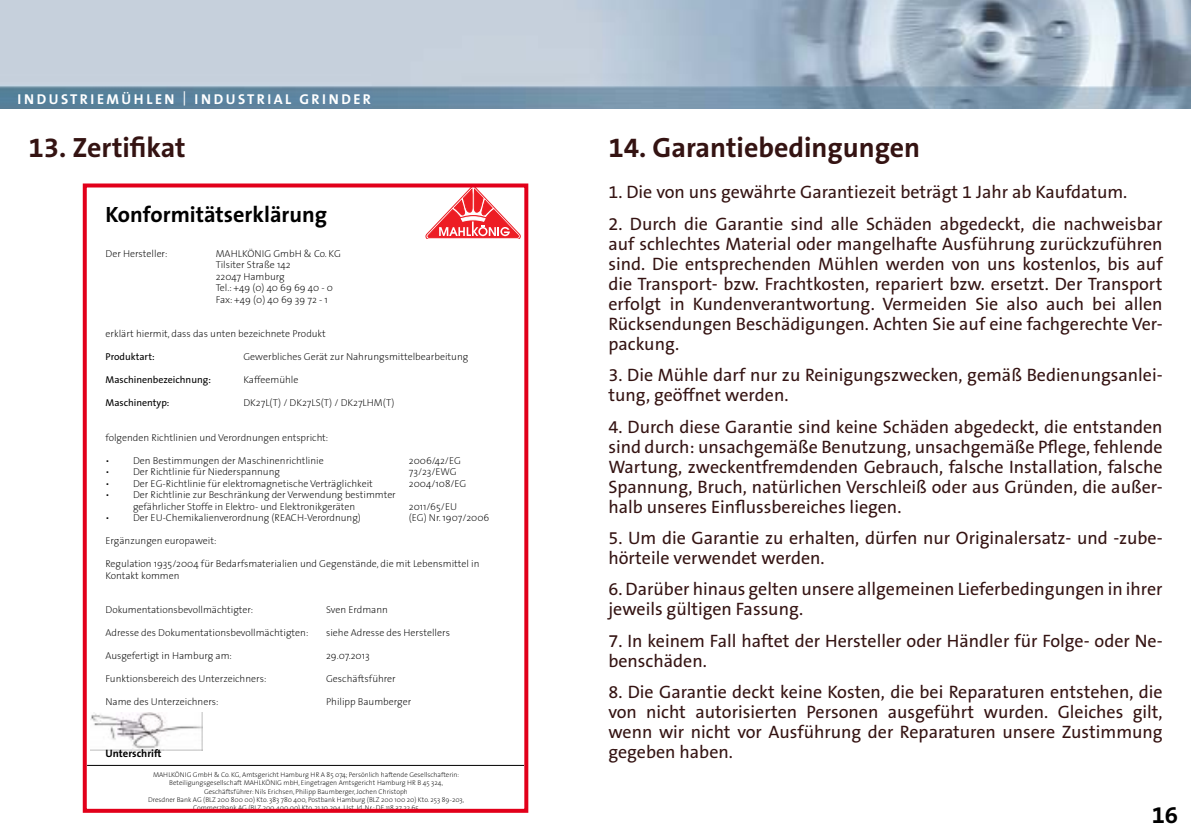
<style>
.page{position:relative;width:1191px;height:840px;background:#fff}
.page>*{position:absolute;margin:0;border:0;box-sizing:border-box;transform-origin:0 0}
.t1{font:700 28px "The Sans B7";color:#341312}
.t2{font:700 24px "The Sans B7";color:#000}
.t3{font:700 22.2px "The Sans";color:#000}
.t4{font:18px/20px "The Sans B5 Plain";color:#341312}
.t5{font:700 14.2px "The Sans B7";letter-spacing:.17em;color:#fff}
.t6{font:700 10.8px "The Sans";color:#000}
.t7{font:200 10px/11.4px "The Sans";color:#000}
.t8{font:10px "The Sans";color:#000}
.t9{font:200 6.8px/8.2px "The Sans";color:#000;text-align:center}
.s1{font-family:"The Sans B5 Plain";font-weight:400}
</style>
<div class="page">
<img style="left:0;top:0;width:1191px;height:109px">
<hr style="left:87px;top:764px;width:437px;height:1px;background:#000">
<svg style="left:425px;top:188px;width:96px;height:50px"></svg>
<img style="left:91px;top:712px;width:112px;height:38px">
<div style="left:83px;top:183px;width:445px;height:629px;border:4px solid #e2001a"></div>
<p class="t5" style="left:18px;top:91px;width:355px">INDUSTRIEMÜHLEN <span class="s1">|</span> INDUSTRIAL GRINDER</p>
<h1 class="t1" style="left:28px;top:133px;width:159px">13. Zertifikat</h1>
<h1 class="t1" style="left:608px;top:133px;width:313px">14. Garantiebedingungen</h1>
<p class="t4" style="left:608px;top:183px;width:520px">1. Die von uns gewährte Garantiezeit beträgt 1 Jahr ab Kaufdatum.</p>
<p class="t4" style="left:608px;top:214px;width:555px;text-align:justify">2. Durch die Garantie sind alle Schäden abgedeckt, die nachweisbar auf schlechtes Material oder mangelhafte Ausführung zurückzuführen sind. Die entsprechenden Mühlen werden von uns kostenlos, bis auf die Transport- bzw. Frachtkosten, repariert bzw. ersetzt. Der Transport erfolgt in Kundenverantwortung. Vermeiden Sie also auch bei allen Rücksendungen Beschädigungen. Achten Sie auf eine fachgerechte Ver&shy;packung.</p>
<p class="t4" style="left:608px;top:366px;width:555px">3. Die Mühle darf nur zu Reinigungszwecken, gemäß Bedienungsanlei&shy;tung, geöffnet werden.</p>
<p class="t4" style="left:608px;top:417px;width:555px;text-align:justify">4. Durch diese Garantie sind keine Schäden abgedeckt, die entstanden sind durch: unsachgemäße Benutzung, unsachgemäße Pflege, fehlende Wartung, zweckentfremdenden Gebrauch, falsche Installation, falsche Spannung, Bruch, natürlichen Verschleiß oder aus Gründen, die außer&shy;halb unseres Einflussbereiches liegen.</p>
<p class="t4" style="left:608px;top:528px;width:555px">5. Um die Garantie zu erhalten, dürfen nur Originalersatz- und -zube&shy;hörteile verwendet werden.</p>
<p class="t4" style="left:608px;top:580px;width:555px">6. Darüber hinaus gelten unsere allgemeinen Lieferbedingungen in ihrer jeweils gültigen Fassung.</p>
<p class="t4" style="left:608px;top:631px;width:555px">7. In keinem Fall haftet der Hersteller oder Händler für Folge- oder Ne&shy;benschäden.</p>
<p class="t4" style="left:608px;top:682px;width:555px;text-align:justify">8. Die Garantie deckt keine Kosten, die bei Reparaturen entstehen, die von nicht autorisierten Personen ausgeführt wurden. Gleiches gilt, wenn wir nicht vor Ausführung der Reparaturen unsere Zustimmung gegeben haben.</p>
<p class="t3" style="left:105px;top:195px;width:223px">Konformitätserklärung</p>
<p class="t7" style="left:105px;top:247px;width:63px">Der Hersteller:</p>
<p class="t7" style="left:216px;top:247px;width:127px">MAHLKÖNIG GmbH &amp; Co. KG<br>Tilsiter Straße 142<br>22047 Hamburg<br>Tel.: +49 (0) 40 69 69 40 - 0<br>Fax: +49 (0) 40 69 39 72 - 1</p>
<p class="t7" style="left:105px;top:327px;width:222px">erklärt hiermit, dass das unten bezeichnete Produkt</p>
<p class="t8" style="left:105px;top:348px;width:51px">Produktart:</p>
<p class="t7" style="left:243px;top:350px;width:226px">Gewerbliches Gerät zur Nahrungsmittelbearbeitung</p>
<p class="t8" style="left:105px;top:371px;width:107px">Maschinenbezeichnung:</p>
<p class="t7" style="left:243px;top:373px;width:56px">Kaffeemühle</p>
<p class="t8" style="left:105px;top:394px;width:65px">Maschinentyp:</p>
<p class="t7" style="left:243px;top:396px;width:152px">DK27L(T) / DK27LS(T) / DK27LHM(T)</p>
<p class="t7" style="left:105px;top:431px;width:224px">folgenden Richtlinien und Verordnungen entspricht:</p>
<p class="t7" style="left:105px;top:454px;width:220px">• Den Bestimmungen der Maschinenrichtlinie</p>
<p class="t7" style="left:409px;top:454px;width:54px">2006/42/EG</p>
<p class="t7" style="left:105px;top:465px;width:176px">• Der Richtlinie für Niederspannung</p>
<p class="t7" style="left:409px;top:465px;width:49px">73/23/EWG</p>
<p class="t7" style="left:105px;top:477px;width:269px">• Der EG-Richtlinie für elektromagnetische Verträglichkeit</p>
<p class="t7" style="left:409px;top:477px;width:59px">2004/108/EG</p>
<p class="t7" style="left:133px;top:488px;width:264px;text-indent:-28px">• Der Richtlinie zur Beschränkung der Verwendung bestimmter gefährlicher Stoffe in Elektro- und Elektronikgeräten</p>
<p class="t7" style="left:409px;top:500px;width:50px">2011/65/EU</p>
<p class="t7" style="left:105px;top:511px;width:257px">• Der EU-Chemikalienverordnung (REACH-Verordnung)</p>
<p class="t7" style="left:409px;top:511px;width:82px">(EG) Nr. 1907/2006</p>
<p class="t7" style="left:105px;top:534px;width:113px">Ergänzungen europaweit:</p>
<p class="t7" style="left:105px;top:557px;width:375px">Regulation 1935/2004 für Bedarfsmaterialien und Gegenstände, die mit Lebensmittel in<br>Kontakt kommen</p>
<p class="t7" style="left:105px;top:603px;width:149px">Dokumentationsbevollmächtigter:</p>
<p class="t7" style="left:326px;top:603px;width:63px">Sven Erdmann</p>
<p class="t7" style="left:105px;top:626px;width:204px">Adresse des Dokumentationsbevollmächtigten:</p>
<p class="t7" style="left:326px;top:626px;width:125px">siehe Adresse des Herstellers</p>
<p class="t7" style="left:105px;top:649px;width:128px">Ausgefertigt in Hamburg am:</p>
<p class="t7" style="left:326px;top:649px;width:45px">29.07.2013</p>
<p class="t7" style="left:105px;top:672px;width:162px">Funktionsbereich des Unterzeichners:</p>
<p class="t7" style="left:326px;top:672px;width:71px">Geschäftsführer</p>
<p class="t7" style="left:105px;top:695px;width:115px">Name des Unterzeichners:</p>
<p class="t7" style="left:326px;top:695px;width:87px">Philipp Baumberger</p>
<p class="t6" style="left:105px;top:743px;width:58px">Unterschrift</p>
<p class="t9" style="left:148px;top:770px;width:318px">MAHLKÖNIG GmbH &amp; Co. KG, Amtsgericht Hamburg HR A 85 074; Persönlich haftende Gesellschafterin:<br>Beteiligungsgesellschaft MAHLKÖNIG mbH, Eingetragen Amtsgericht Hamburg HR B 45 324, Geschäftsführer: Nils Erichsen, Philipp Baumberger, Jochen Christoph<br>Dresdner Bank AG (BLZ 200 800 00) Kto. 383 780 400, Postbank Hamburg (BLZ 200 100 20) Kto. 253 89-203, Commerzbank AG (BLZ 200 400 00) Kto. 21 10 294, Ust. Id. Nr.: DE 118 37 22 65</p>
<h2 class="t2" style="left:1151px;top:802px;width:28px">16</h2>
</div>
